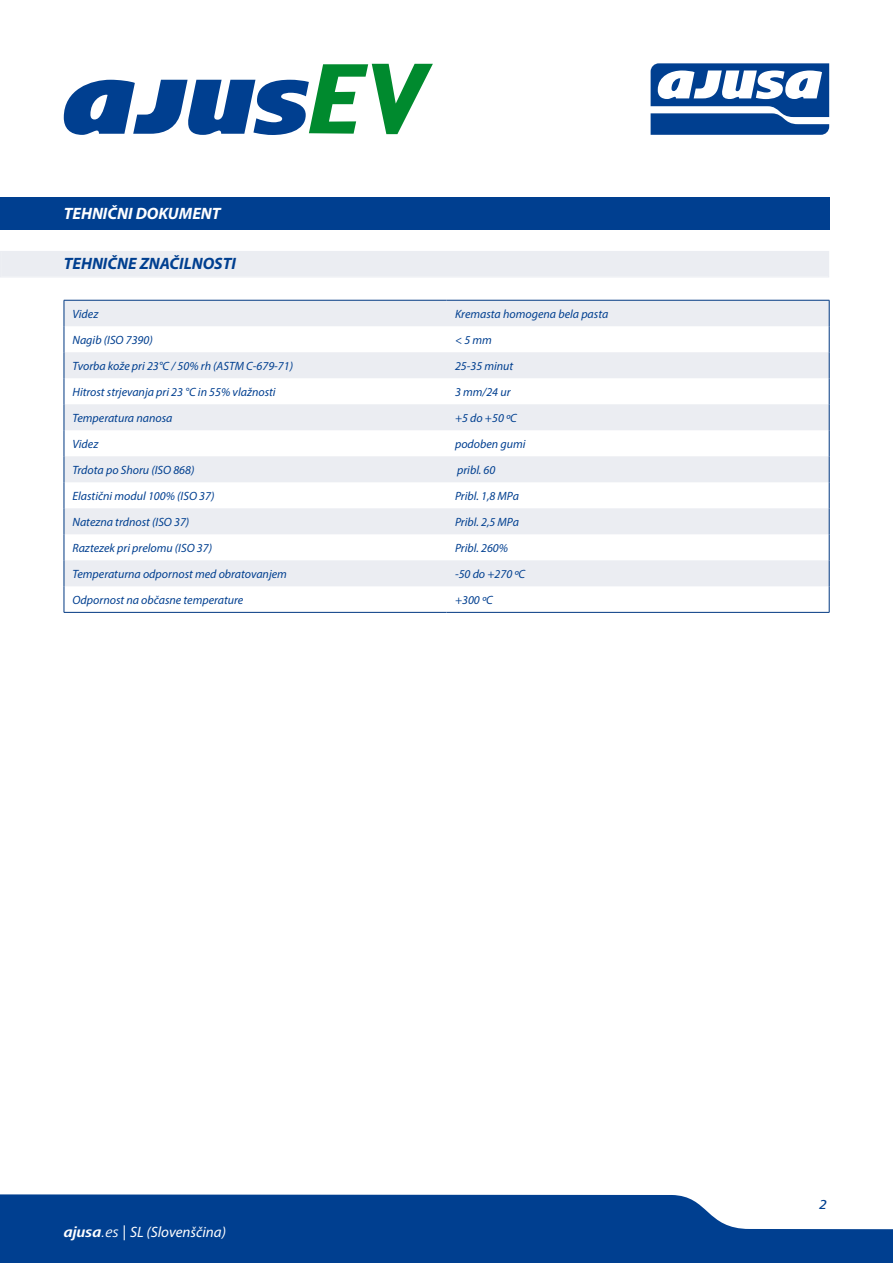
<style>
.page{position:relative;width:893px;height:1263px;background:#fff}
.page>*{position:absolute;margin:0;border:0;box-sizing:border-box;transform-origin:0 0}
.t1{font:italic 700 16.5px "Myriad Pro";color:#003f90}
.t2{font:italic 700 16.5px "Myriad Pro";color:#fff}
.t3{font:italic 15px "Myriad Pro";color:#fff}
.t4{font:italic 500 13.5px "Frutiger Next LT";color:#003f90}
.t5{font:italic 12px "Myriad Pro";color:#003f90}
.s1{font-family:"Frutiger Next LT";font-weight:700}
.s2{font-family:"Frutiger Next LT"}
</style>
<div class="page">
<svg style="left:0;top:1194px;width:893px;height:69px;background:#1c549c"></svg>
<div style="left:0;top:197px;width:829px;height:33px;background:#003f90"></div>
<svg style="left:651px;top:63px;width:178px;height:72px"></svg>
<svg style="left:64px;top:64px;width:369px;height:71px"></svg>
<div style="left:0;top:251px;width:829px;height:26px;background:#ebedf2"></div>
<svg style="left:65px;top:301px;width:764px;height:285px;fill:#ebedf2"></svg>
<hr style="left:64px;top:300px;width:382px;height:1px;background:#003882">
<hr style="left:446px;top:300px;width:383px;height:1px;background:#003882">
<svg style="left:64px;top:300px;width:1px;height:312px"></svg>
<svg style="left:829px;top:300px;width:1px;height:312px"></svg>
<hr style="left:64px;top:612px;width:382px;height:1px;background:#003882">
<hr style="left:446px;top:612px;width:383px;height:1px;background:#003882">
<h1 class="t2" style="left:64px;top:203px;width:158px">TEHNIČNI DOKUMENT</h1>
<h1 class="t1" style="left:64px;top:252px;width:174px">TEHNIČNE ZNAČILNOSTI</h1>
<p class="t5" style="left:72px;top:306px;width:27px">Videz</p>
<p class="t5" style="left:455px;top:306px;width:155px">Kremasta homogena bela pasta</p>
<p class="t5" style="left:72px;top:332px;width:82px">Nagib (ISO 7390)</p>
<p class="t5" style="left:455px;top:332px;width:38px">&lt; 5 mm</p>
<p class="t5" style="left:72px;top:358px;width:222px">Tvorba kože pri 23°C / 50% rh (ASTM C-679-71)</p>
<p class="t5" style="left:455px;top:358px;width:60px">25-35 minut</p>
<p class="t5" style="left:72px;top:384px;width:205px">Hitrost strjevanja pri 23 °C in 55% vlažnosti</p>
<p class="t5" style="left:455px;top:384px;width:57px">3 mm/24 ur</p>
<p class="t5" style="left:72px;top:410px;width:102px">Temperatura nanosa</p>
<p class="t5" style="left:455px;top:410px;width:63px">+5 do +50 ºC</p>
<p class="t5" style="left:72px;top:436px;width:27px">Videz</p>
<p class="t5" style="left:455px;top:436px;width:72px">podoben gumi</p>
<p class="t5" style="left:72px;top:462px;width:124px">Trdota po Shoru (ISO 868)</p>
<p class="t5" style="left:457px;top:462px;width:40px">pribl. 60</p>
<p class="t5" style="left:72px;top:488px;width:143px">Elastični modul 100% (ISO 37)</p>
<p class="t5" style="left:455px;top:488px;width:66px">Pribl. 1,8 MPa</p>
<p class="t5" style="left:72px;top:514px;width:118px">Natezna trdnost (ISO 37)</p>
<p class="t5" style="left:455px;top:514px;width:66px">Pribl. 2,5 MPa</p>
<p class="t5" style="left:72px;top:540px;width:141px">Raztezek pri prelomu (ISO 37)</p>
<p class="t5" style="left:455px;top:540px;width:55px">Pribl. 260%</p>
<p class="t5" style="left:72px;top:566px;width:216px">Temperaturna odpornost med obratovanjem</p>
<p class="t5" style="left:455px;top:566px;width:72px">-50 do +270 ºC</p>
<p class="t5" style="left:72px;top:592px;width:172px">Odpornost na občasne temperature</p>
<p class="t5" style="left:455px;top:592px;width:39px">+300 ºC</p>
<p class="t3" style="left:64px;top:1223px;width:164px"><span class="s1">ajusa</span><span class="s2">.es |</span> SL (Slovenščina)</p>
<p class="t4" style="left:820px;top:1197px;width:9px">2</p>
</div>
